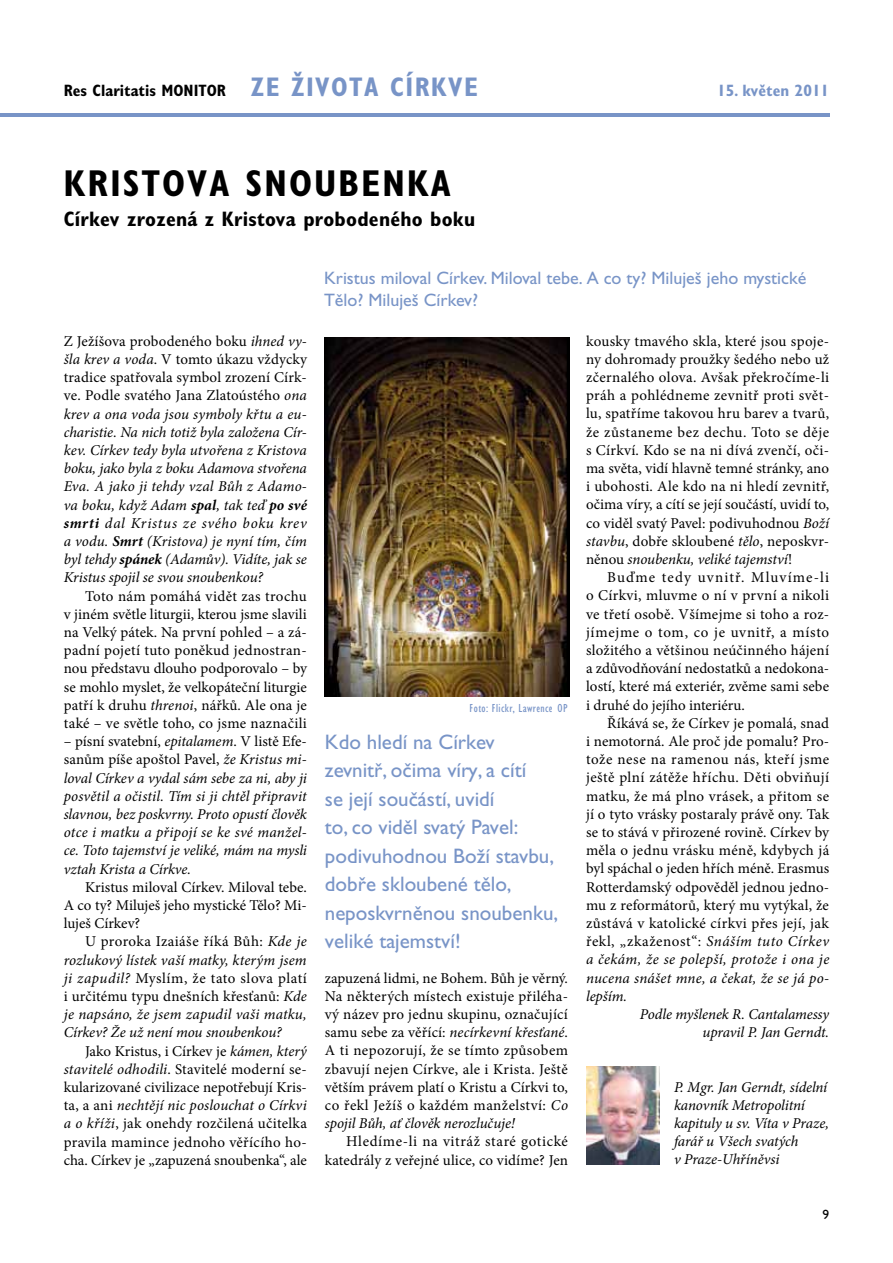
<style>
.page{position:relative;width:893px;height:1263px;background:#fff}
.page>*{position:absolute;margin:0;border:0;box-sizing:border-box;transform-origin:0 0}
.t1{font:700 condensed 37.5px "Gill Sans Std";letter-spacing:.05em;color:#000}
.t2{font:700 condensed 27px "Gill Sans Std";color:#7894c7}
.t3{font:21px/28.5px "Gill Sans Std";color:#7894c7}
.t4{font:700 condensed 21px "Gill Sans Std";letter-spacing:.01em;color:#000}
.t5{font:18px/21.6px "Gill Sans Std";color:#7894c7}
.t6{font:700 condensed 16.5px "Gill Sans Std";color:#000}
.t7{font:700 condensed 16.5px "Gill Sans Std";color:#7894c7}
.t8{font:15px/18.1px "Minion Pro";letter-spacing:.01em;color:#000;text-align:justify}
.t9{font:italic 15px/18.1px "Minion Pro";letter-spacing:-.01em;color:#000;text-align:justify}
.t10{font:13.5px "Gill Sans Std";color:#000}
.t11{font:condensed 12px "Gill Sans Std";letter-spacing:.035em;color:#7894c7}
.s1{font-size:27px;color:#7894c7}
.s2{font-style:normal}
.s3{font-weight:700}
.s4{font-style:italic}
</style>
<div class="page">
<hr style="left:0;top:113px;width:829px;height:4px;background:#7894c7">
<img style="left:325px;top:337px;width:244px;height:360px">
<img style="left:586px;top:1066px;width:73px;height:99px">
<p class="t6" style="left:64px;top:81px;width:258px">Res Claritatis MONITOR <span class="s1">ze života</span></p>
<h2 class="t2" style="left:390px;top:71px;width:41px">církv</h2>
<h2 class="t2" style="left:464px;top:71px;width:15px">e</h2>
<p class="t7" style="left:717px;top:81px;width:114px">15. květen 2011</p>
<h1 class="t1" style="left:64px;top:161px;width:389px">KRISTOVA SNOUBENKA</h1>
<h3 class="t4" style="left:64px;top:206px;width:413px">Církev zrozená z Kristova probodeného boku</h3>
<p class="t9" style="left:64px;top:332px;width:245px"><span class="s2">Z Ježíšova probodeného boku</span> ihned vy&shy;šla krev a voda<span class="s2">. V tomto úkazu vždycky tradice spatřovala symbol zrození Círk&shy;ve. Podle svatého Jana Zlatoústého</span> ona krev a ona voda jsou symboly křtu a eu&shy;charistie. Na nich totiž byla založena Cír&shy;kev. Církev tedy byla utvořena z Kristova boku, jako byla z boku Adamova stvořena Eva. A jako ji tehdy vzal Bůh z Adamo&shy;va boku, když Adam <span class="s3">spal</span>, tak teď <span class="s3">po své smrti</span> dal Kristus ze svého boku krev a vodu. <span class="s3">Smrt</span> (Kristova) je nyní tím, čím byl tehdy <span class="s3">spánek</span> (Adamův). Vidíte, jak se Kristus spojil se svou snoubenkou?</p>
<p class="t8" style="left:64px;top:587px;width:245px;text-indent:21px">Toto nám pomáhá vidět zas trochu v jiném světle liturgii, kterou jsme slavili na Velký pátek. Na první pohled – a zá&shy;padní pojetí tuto poněkud jednostran&shy;nou představu dlouho podporovalo – by se mohlo myslet, že velkopáteční liturgie patří k druhu <span class="s4">threnoi</span>, nářků. Ale ona je také – ve světle toho, co jsme naznačili</p>
<p class="t9" style="left:64px;top:732px;width:245px"><span class="s2">– písní svatební,</span> epitalamem<span class="s2">. V listě Efe&shy;sanům píše apoštol Pavel,</span> že Kristus mi&shy;loval Církev a vydal sám sebe za ni, aby ji posvětil a očistil. Tím si ji chtěl připravit slavnou, bez poskvrny. Proto opustí člověk otce i matku a připojí se ke své manžel&shy;ce. Toto tajemství je veliké, mám na mysli vztah Krista a Církve.</p>
<p class="t8" style="left:64px;top:878px;width:245px;text-indent:21px">Kristus miloval Církev. Miloval tebe.<br>A co ty? Miluješ jeho mystické Tělo? Mi&shy;luješ Církev?</p>
<p class="t9" style="left:64px;top:932px;width:245px;text-indent:21px"><span class="s2">U proroka Izaiáše říká Bůh:</span> Kde je rozlukový lístek vaší matky, kterým jsem ji zapudil? <span class="s2">Myslím, že tato slova platí i určitému typu dnešních křesťanů:</span> Kde je napsáno, že jsem zapudil vaši matku, Církev? Že už není mou snoubenkou?</p>
<p class="t8" style="left:64px;top:1042px;width:245px;text-indent:21px">Jako Kristus, i Církev je <span class="s4">kámen, který stavitelé odhodili</span>. Stavitelé moderní se&shy;kularizované civilizace nepotřebují Kris&shy;ta, a ani <span class="s4">nechtějí nic poslouchat o Církvi a o kříži</span>, jak onehdy rozčilená učitelka pravila mamince jednoho věřícího ho&shy;cha. Církev je „zapuzená snoubenka“, ale</p>
<p class="t5" style="left:324px;top:267px;width:484px">Kristus miloval Církev. Miloval tebe. A co ty? Miluješ jeho mystické<br>Tělo? Miluješ Církev?</p>
<p class="t11" style="left:469px;top:702px;width:100px">Foto: Flickr, Lawrence OP</p>
<h3 class="t3" style="left:325px;top:727px;width:235px">Kdo hledí na Církev zevnitř, očima víry, a cítí<br>se její součástí, uvidí<br>to, co viděl svatý Pavel: podivuhodnou Boží stavbu, dobře skloubené tělo, neposkvrněnou snoubenku, veliké tajemství!</h3>
<p class="t8" style="left:325px;top:969px;width:245px">zapuzená lidmi, ne Bohem. Bůh je věrný.<br>Na některých místech existuje přiléha&shy;vý název pro jednu skupinu, označující samu sebe za věřící: <span class="s4">necírkevní křesťané</span>.<br>A ti nepozorují, že se tímto způsobem zbavují nejen Církve, ale i Krista. Ještě větším právem platí o Kristu a Církvi to, co řekl Ježíš o každém manželství: <span class="s4">Co spojil Bůh, ať člověk nerozlučuje!</span></p>
<p class="t8" style="left:325px;top:1133px;width:245px;text-align:right">Hledíme-li na vitráž staré gotické katedrály z veřejné ulice, co vidíme? Jen</p>
<p class="t8" style="left:586px;top:332px;width:245px">kousky tmavého skla, které jsou spoje&shy;ny dohromady proužky šedého nebo už zčernalého olova. Avšak překročíme-li práh a pohlédneme zevnitř proti svět&shy;lu, spatříme takovou hru barev a tvarů, že zůstaneme bez dechu. Toto se děje s Církví. Kdo se na ni dívá zvenčí, oči&shy;ma světa, vidí hlavně temné stránky, ano i ubohosti. Ale kdo na ni hledí zevnitř, očima víry, a cítí se její součástí, uvidí to, co viděl svatý Pavel: podivuhodnou <span class="s4">Boží stavbu</span>, dobře skloubené <span class="s4">tělo</span>, neposkvr&shy;něnou <span class="s4">snoubenku, veliké tajemství</span>!</p>
<p class="t8" style="left:586px;top:568px;width:245px;text-indent:21px">Buďme tedy uvnitř. Mluvíme-li o Církvi, mluvme o ní v první a nikoli ve třetí osobě. Všímejme si toho a roz&shy;jímejme o tom, co je uvnitř, a místo složitého a většinou neúčinného hájení a zdůvodňování nedostatků a nedokona&shy;lostí, které má exteriér, zvěme sami sebe i druhé do jejího interiéru.</p>
<p class="t8" style="left:586px;top:714px;width:245px;text-indent:21px">Říkává se, že Církev je pomalá, snad i nemotorná. Ale proč jde pomalu? Pro&shy;tože nese na ramenou nás, kteří jsme ještě plní zátěže hříchu. Děti obviňují matku, že má plno vrásek, a přitom se jí o tyto vrásky postaraly právě ony. Tak se to stává v přirozené rovině. Církev by měla o jednu vrásku méně, kdybych já byl spáchal o jeden hřích méně. Erasmus Rotterdamský odpověděl jednou jedno&shy;mu z reformátorů, který mu vytýkal, že zůstává v katolické církvi přes její, jak řekl, „zkaženost“: <span class="s4">Snáším tuto Církev a čekám, že se polepší, protože i ona je nucena snášet mne, a čekat, že se já po&shy;lepším.</span></p>
<p class="t9" style="left:640px;top:1005px;width:191px;text-align:right">Podle myšlenek R. Cantalamessy upravil P. Jan Gerndt.</p>
<p class="t9" style="left:674px;top:1078px;width:156px;text-align:left">P. Mgr. Jan Gerndt, sídelní kanovník Metropolitní kapituly u sv. Víta v Praze, farář u Všech svatých<br>v Praze-Uhříněvsi</p>
<p class="t10" style="left:822px;top:1207px;width:8px">9</p>
</div>
